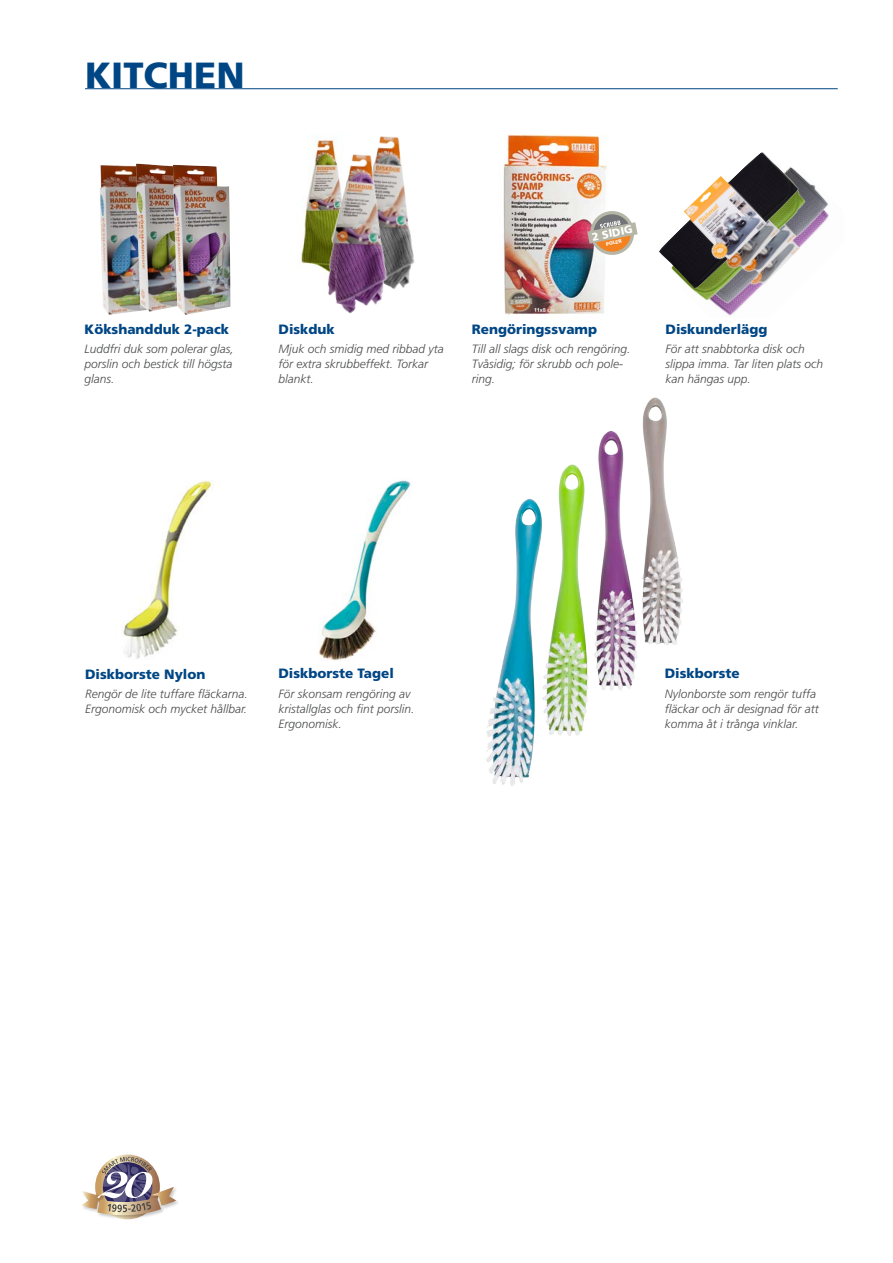
<style>
.page{position:relative;width:893px;height:1263px;background:#fff}
.page>*{position:absolute;margin:0;border:0;box-sizing:border-box;transform-origin:0 0}
.t1{font:900 36.3px "Frutiger";color:#004684}
.Rubrik_1{font:900 13.5px "Frutiger";color:#004684}
.Brödtext{font:italic 300 12px/15px "Frutiger";color:#4b4c4d}
.t2{font:900 10.95px "Frutiger";color:#fff}
.t3{font:900 4.95px "Frutiger";color:#fff}
</style>
<div class="page">
<img style="left:503px;top:134px;width:105px;height:181px">
<img style="left:553px;top:174px;width:109px;height:118px">
<img style="left:100px;top:165px;width:36px;height:150px">
<img style="left:136px;top:164px;width:40px;height:148px">
<img style="left:173px;top:165px;width:58px;height:150px">
<img style="left:300px;top:167px;width:13px;height:97px">
<img style="left:313px;top:137px;width:101px;height:177px">
<hr style="left:85px;top:88px;width:753px;height:1px;background:#004684">
<img style="left:123px;top:481px;width:89px;height:178px">
<img style="left:318px;top:480px;width:93px;height:181px">
<img style="left:717px;top:306px;width:24px;height:10px">
<img style="left:711px;top:199px;width:118px;height:107px">
<img style="left:662px;top:154px;width:162px;height:147px">
<img style="left:683px;top:152px;width:79px;height:69px">
<img style="left:486px;top:397px;width:197px;height:389px">
<svg style="left:82px;top:1157px;width:94px;height:63px"></svg>
<p class="t1" style="left:85px;top:54px;width:161px">KITCHEN</p>
<p class="Rubrik_1" style="left:85px;top:321px;width:146px">Kökshandduk 2-pack</p>
<p class="Brödtext" style="left:85px;top:342px;width:151px;text-align:justify">Luddfri duk som polerar glas, porslin och bestick till högsta glans.</p>
<p class="t2" style="left:591px;top:230px;width:43px;rotate:-11deg">2 SIDIG</p>
<p class="t3" style="left:606px;top:241px;width:17px;rotate:-11deg">POLER</p>
<p class="Rubrik_1" style="left:279px;top:321px;width:58px">Diskduk</p>
<p class="Brödtext" style="left:279px;top:342px;width:167px">Mjuk och smidig med ribbad yta för extra skrubbeffekt. Torkar blankt.</p>
<p class="Rubrik_1" style="left:472px;top:321px;width:127px">Rengöringssvamp</p>
<p class="Brödtext" style="left:472px;top:341px;width:160px">Till all slags disk och rengöring.</p>
<p class="Brödtext" style="left:472px;top:356px;width:152px">Tvåsidig; för skrubb och pole&shy;ring.</p>
<p class="Rubrik_1" style="left:665px;top:321px;width:104px">Diskunderlägg</p>
<p class="Brödtext" style="left:665px;top:342px;width:159px">För att snabbtorka disk och slippa imma. Tar liten plats och kan hängas upp.</p>
<p class="Rubrik_1" style="left:85px;top:666px;width:122px">Diskborste Nylon</p>
<p class="Brödtext" style="left:85px;top:686px;width:164px">Rengör de lite tuffare fläckarna.<br>Ergonomisk och mycket hållbar.</p>
<p class="Rubrik_1" style="left:278px;top:665px;width:117px">Diskborste Tagel</p>
<p class="Brödtext" style="left:278px;top:686px;width:138px">För skonsam rengöring av kristallglas och fint porslin.<br>Ergonomisk.</p>
<p class="Rubrik_1" style="left:665px;top:665px;width:77px">Diskborste</p>
<p class="Brödtext" style="left:665px;top:686px;width:156px">Nylonborste som rengör tuffa fläckar och är designad för att komma åt i trånga vinklar.</p>
</div>
